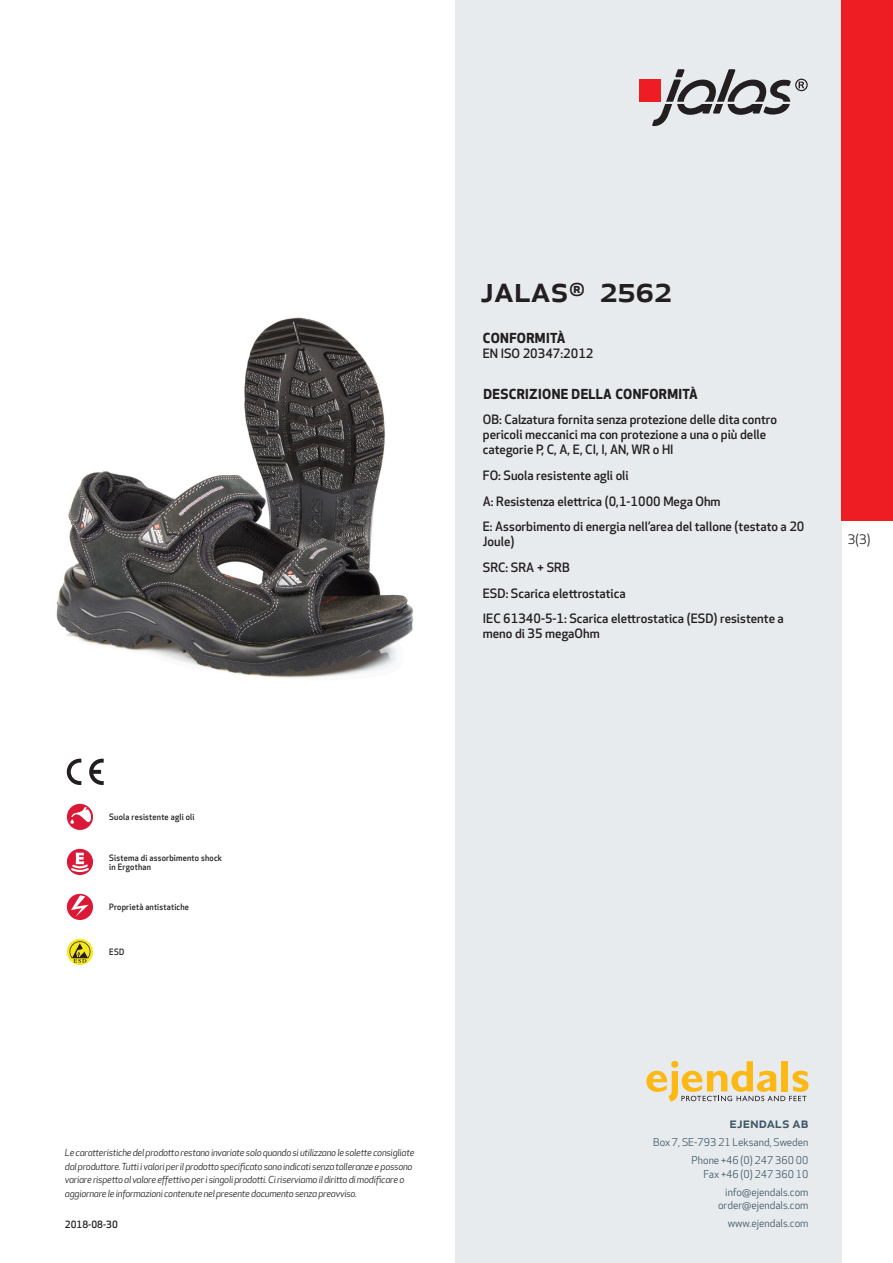
<style>
.page{position:relative;width:893px;height:1263px;background:#fff}
.page>*{position:absolute;margin:0;border:0;box-sizing:border-box;transform-origin:0 0}
.prodname{font:500 36px "Apex New";color:#231f20}
.t1{font:500 15px "Apex New";color:#405968}
.Funktion_body{font:700 13.5px "Apex New";letter-spacing:.025em;color:#231f20}
.t2{font:12.75px "Apex New";color:#231f20}
.Funktion_body-2{font:500 12.6px/15px "Apex New";color:#231f20}
.t3{font:10.5px/18px "Apex New";color:#405968;text-align:right}
.t4{font:500 9.75px "Apex New";color:#231f20}
.t5{font:italic 9.45px/13.5px "Apex New";letter-spacing:-.025em;color:#231f20}
.Artikel{font:500 8.55px/9px "Apex New";letter-spacing:.025em;color:#231f20;scale:.95 1}
</style>
<div class="page">
<div style="left:455px;top:0;width:387px;height:1263px;background:#e8ebee"></div>
<svg style="left:646px;top:1061px;width:162px;height:40px"></svg>
<img style="left:56px;top:317px;width:358px;height:361px">
<div style="left:842px;top:0;width:51px;height:520px;background:#ee1d23"></div>
<div style="left:67px;top:804px;width:26px;height:26px;background:#db1836;border-radius:50%"></div>
<svg style="left:70px;top:807px;width:21px;height:17px"></svg>
<svg style="left:67px;top:849px;width:26px;height:26px"></svg>
<svg style="left:69px;top:853px;width:22px;height:20px"></svg>
<div style="left:67px;top:894px;width:26px;height:26px;background:#db1836;border-radius:50%"></div>
<svg style="left:71px;top:895px;width:18px;height:22px"></svg>
<svg style="left:67px;top:939px;width:26px;height:26px"></svg>
<svg style="left:70px;top:941px;width:20px;height:22px"></svg>
<svg style="left:89px;top:759px;width:15px;height:26px"></svg>
<svg style="left:67px;top:759px;width:14px;height:26px"></svg>
<div style="left:639px;top:80px;width:22px;height:22px;background:#ee1d23"></div>
<svg style="left:652px;top:69px;width:156px;height:57px"></svg>
<p class="prodname" style="left:480px;top:265px;width:193px">JALAS<sup>®</sup> 2562</p>
<p class="Funktion_body" style="left:483px;top:328px;width:84px">CONFORMITÀ</p>
<p class="Funktion_body-2" style="left:483px;top:346px;width:112px">EN ISO 20347:2012</p>
<p class="Funktion_body" style="left:483px;top:384px;width:216px">DESCRIZIONE DELLA CONFORMITÀ</p>
<p class="Funktion_body-2" style="left:483px;top:412px;width:296px">OB: Calzatura fornita senza protezione delle dita contro pericoli meccanici ma con protezione a una o più delle categorie P, C, A, E, CI, I, AN, WR o HI</p>
<p class="Funktion_body-2" style="left:483px;top:468px;width:147px">FO: Suola resistente agli oli</p>
<p class="Funktion_body-2" style="left:483px;top:493px;width:239px">A: Resistenza elettrica (0,1-1000 Mega Ohm</p>
<p class="Funktion_body-2" style="left:483px;top:519px;width:323px">E: Assorbimento di energia nell’area del tallone (testato a 20<br>Joule)</p>
<p class="Funktion_body-2" style="left:483px;top:560px;width:88px">SRC: SRA + SRB</p>
<p class="Funktion_body-2" style="left:483px;top:585px;width:144px">ESD: Scarica elettrostatica</p>
<p class="Funktion_body-2" style="left:483px;top:611px;width:302px">IEC 61340-5-1: Scarica elettrostatica (ESD) resistente a meno di 35 megaOhm</p>
<p class="t2" style="left:848px;top:531px;width:24px">3(3)</p>
<p class="Artikel" style="left:109px;top:812px;width:91px">Suola resistente agli oli</p>
<p class="Artikel" style="left:109px;top:853px;width:120px">Sistema di assorbimento shock in Ergothan</p>
<p class="Artikel" style="left:109px;top:902px;width:85px">Proprietà antistatiche</p>
<p class="Artikel" style="left:109px;top:947px;width:17px">ESD</p>
<p class="t5" style="left:65px;top:1146px;width:351px">Le caratteristiche del prodotto restano invariate solo quando si utilizzano le solette consigliate dal produttore. Tutti i valori per il prodotto specificato sono indicati senza tolleranze e possono variare rispetto al valore effettivo per i singoli prodotti. Ci riserviamo il diritto di modificare o aggiornare le informazioni contenute nel presente documento senza preavviso.</p>
<p class="t4" style="left:65px;top:1218px;width:54px">2018-08-30</p>
<p class="t1" style="left:729px;top:1113px;width:80px">ejendals ab</p>
<p class="t3" style="left:653px;top:1133px;width:157px">Box 7, SE-793 21 Leksand, Sweden<br>Phone +46 (0) 247 360 00</p>
<p class="t3" style="left:703px;top:1165px;width:107px">Fax +46 (0) 247 360 10 info@ejendals.com</p>
<p class="t3" style="left:718px;top:1196px;width:92px">order@ejendals.com</p>
<p class="t3" style="left:728px;top:1215px;width:82px">www.ejendals.com</p>
</div>
